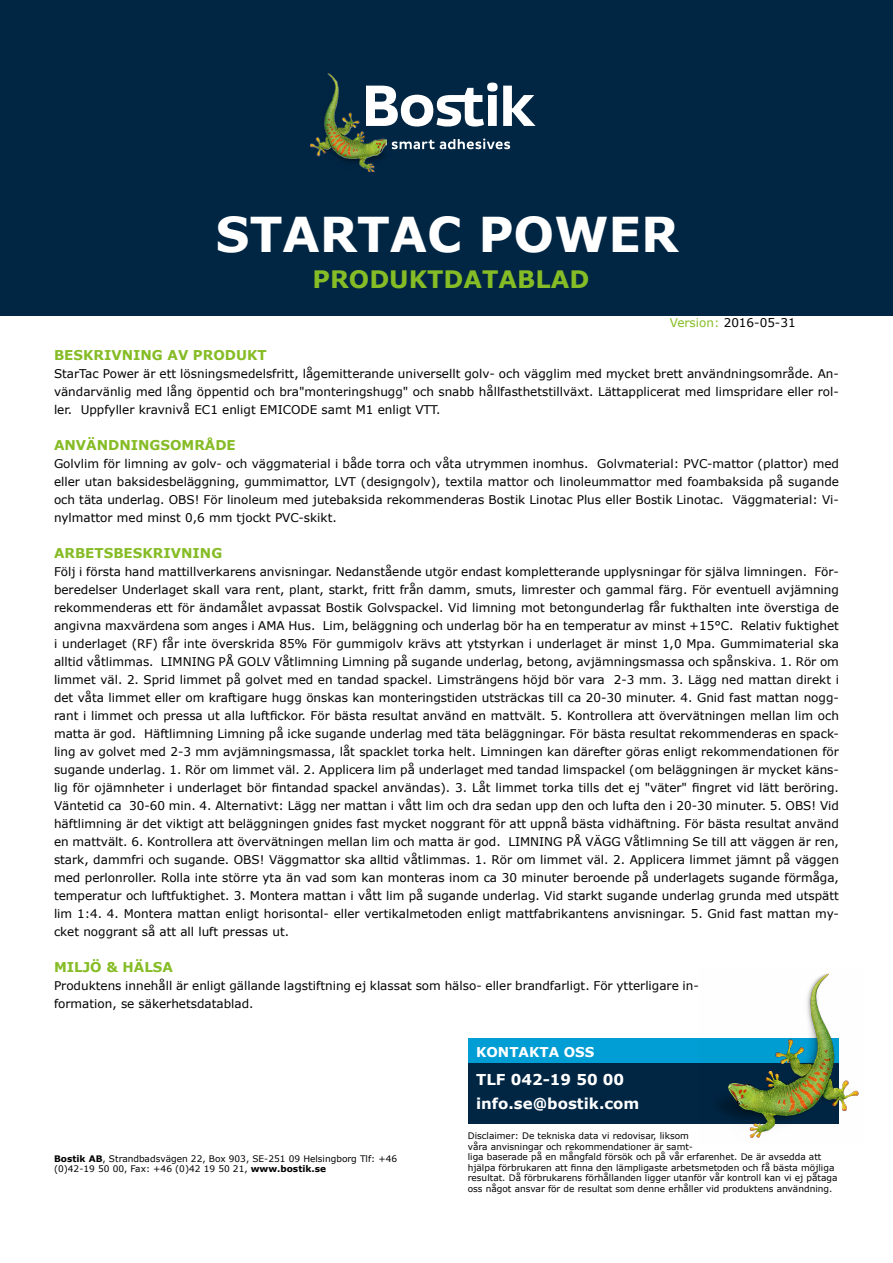
<style>
.page{position:relative;width:893px;height:1263px;background:#fff}
.page>*{position:absolute;margin:0;border:0;box-sizing:border-box;transform-origin:0 0}
.t1{font:700 48px "Verdana";color:#fff}
.t2{font:700 24px "Verdana";color:#86bc25}
.t3{font:700 23.55px "Verdana";color:#fff}
.t4{font:700 19.05px "Verdana";color:#fff}
.t5{font:700 15px/24px "Verdana";color:#fff}
.t6{font:700 13.5px "Verdana";color:#86bc25}
.t7{font:700 13.5px "Verdana";color:#fff}
.t8{font:12px/18px "Verdana";color:#000;text-align:justify}
.t9{font:9px/10.5px "Verdana";color:#000}
.s1{color:#86bc25}
.s2{font-weight:700}
</style>
<div class="page">
<div style="left:0;top:0;width:893px;height:316px;background:#002644"></div>
<img style="left:311px;top:73px;width:75px;height:98px">
<svg style="left:392px;top:139px;width:118px;height:10px"></svg>
<svg style="left:366px;top:83px;width:170px;height:44px"></svg>
<div style="left:469px;top:1038px;width:370px;height:26px;background:#009ed4"></div>
<div style="left:469px;top:1063px;width:370px;height:61px;background:#002644"></div>
<img style="left:719px;top:973px;width:140px;height:165px">
<h1 class="t1" style="left:216px;top:201px;width:465px">STARTAC POWER</h1>
<h2 class="t2" style="left:313px;top:262px;width:278px">PRODUKTDATABLAD</h2>
<p class="t8" style="left:670px;top:313px;width:127px"><span class="s1">Version:</span> 2016-05-31</p>
<p class="t6" style="left:54px;top:346px;width:214px">BESKRIVNING AV PRODUKT</p>
<p class="t8" style="left:54px;top:365px;width:786px">StarTac Power är ett lösningsmedelsfritt, lågemitterande universellt golv- och vägglim med mycket brett användningsområde. An&shy;vändarvänlig med lång öppentid och bra"monteringshugg" och snabb hållfasthetstillväxt. Lättapplicerat med limspridare eller rol&shy;ler. Uppfyller kravnivå EC1 enligt EMICODE samt M1 enligt VTT.</p>
<p class="t6" style="left:54px;top:436px;width:183px">ANVÄNDNINGSOMRÅDE</p>
<p class="t8" style="left:54px;top:455px;width:786px">Golvlim för limning av golv- och väggmaterial i både torra och våta utrymmen inomhus. Golvmaterial: PVC-mattor (plattor) med eller utan baksidesbeläggning, gummimattor, LVT (designgolv), textila mattor och linoleummattor med foambaksida på sugande och täta underlag. OBS! För linoleum med jutebaksida rekommenderas Bostik Linotac Plus eller Bostik Linotac. Väggmaterial: Vi&shy;nylmattor med minst 0,6 mm tjockt PVC-skikt.</p>
<p class="t6" style="left:54px;top:544px;width:170px">ARBETSBESKRIVNING</p>
<p class="t8" style="left:54px;top:563px;width:786px">Följ i första hand mattillverkarens anvisningar. Nedanstående utgör endast kompletterande upplysningar för själva limningen. För&shy;beredelser Underlaget skall vara rent, plant, starkt, fritt från damm, smuts, limrester och gammal färg. För eventuell avjämning rekommenderas ett för ändamålet avpassat Bostik Golvspackel. Vid limning mot betongunderlag får fukthalten inte överstiga de angivna maxvärdena som anges i AMA Hus. Lim, beläggning och underlag bör ha en temperatur av minst +15°C. Relativ fuktighet i underlaget (RF) får inte överskrida 85% För gummigolv krävs att ytstyrkan i underlaget är minst 1,0 Mpa. Gummimaterial ska alltid våtlimmas. LIMNING PÅ GOLV Våtlimning Limning på sugande underlag, betong, avjämningsmassa och spånskiva. 1. Rör om limmet väl. 2. Sprid limmet på golvet med en tandad spackel. Limsträngens höjd bör vara 2-3 mm. 3. Lägg ned mattan direkt i det våta limmet eller om kraftigare hugg önskas kan monteringstiden utsträckas till ca 20-30 minuter. 4. Gnid fast mattan nogg&shy;rant i limmet och pressa ut alla luftfickor. För bästa resultat använd en mattvält. 5. Kontrollera att övervätningen mellan lim och matta är god. Häftlimning Limning på icke sugande underlag med täta beläggningar. För bästa resultat rekommenderas en spack&shy;ling av golvet med 2-3 mm avjämningsmassa, låt spacklet torka helt. Limningen kan därefter göras enligt rekommendationen för sugande underlag. 1. Rör om limmet väl. 2. Applicera lim på underlaget med tandad limspackel (om beläggningen är mycket käns&shy;lig för ojämnheter i underlaget bör fintandad spackel användas). 3. Låt limmet torka tills det ej "väter" fingret vid lätt beröring.<br>Väntetid ca 30-60 min. 4. Alternativt: Lägg ner mattan i vått lim och dra sedan upp den och lufta den i 20-30 minuter. 5. OBS! Vid häftlimning är det viktigt att beläggningen gnides fast mycket noggrant för att uppnå bästa vidhäftning. För bästa resultat använd en mattvält. 6. Kontrollera att övervätningen mellan lim och matta är god. LIMNING PÅ VÄGG Våtlimning Se till att väggen är ren, stark, dammfri och sugande. OBS! Väggmattor ska alltid våtlimmas. 1. Rör om limmet väl. 2. Applicera limmet jämnt på väggen med perlonroller. Rolla inte större yta än vad som kan monteras inom ca 30 minuter beroende på underlagets sugande förmåga, temperatur och luftfuktighet. 3. Montera mattan i vått lim på sugande underlag. Vid starkt sugande underlag grunda med utspätt lim 1:4. 4. Montera mattan enligt horisontal- eller vertikalmetoden enligt mattfabrikantens anvisningar. 5. Gnid fast mattan my&shy;cket noggrant så att all luft pressas ut.</p>
<p class="t6" style="left:54px;top:958px;width:121px">MILJÖ &amp; HÄLSA</p>
<p class="t8" style="left:54px;top:977px;width:646px">Produktens innehåll är enligt gällande lagstiftning ej klassat som hälso- eller brandfarligt. För ytterligare in&shy;formation, se säkerhetsdatablad.</p>
<p class="t9" style="left:54px;top:1153px;width:345px"><span class="s2">Bostik AB</span>, Strandbadsvägen 22, Box 903, SE-251 09 Helsingborg Tlf: +46 (0)42-19 50 00, Fax: +46 (0)42 19 50 21, <span class="s2">www.bostik.se</span></p>
<p class="t7" style="left:476px;top:1042px;width:120px">KONTAKTA OSS</p>
<p class="t5" style="left:476px;top:1067px;width:165px">TLF 042-19 50 00 info.se@bostik.com</p>
<h3 class="t4" style="left:476px;top:1063px;width:118px">Smart help</h3>
<h3 class="t3" style="left:476px;top:1083px;width:219px">1-800-726-7845</h3>
<p class="t9" style="left:468px;top:1130px;width:371px">Disclaimer: De tekniska data vi redovisar, liksom<br>våra anvisningar och rekommendationer är samt-<br>liga baserade på en mångfald försök och på vår erfarenhet. De är avsedda att hjälpa förbrukaren att finna den lämpligaste arbetsmetoden och få bästa möjliga resultat. Då förbrukarens förhållanden ligger utanför vår kontroll kan vi ej påtaga oss något ansvar för de resultat som denne erhåller vid produktens användning.</p>
</div>
